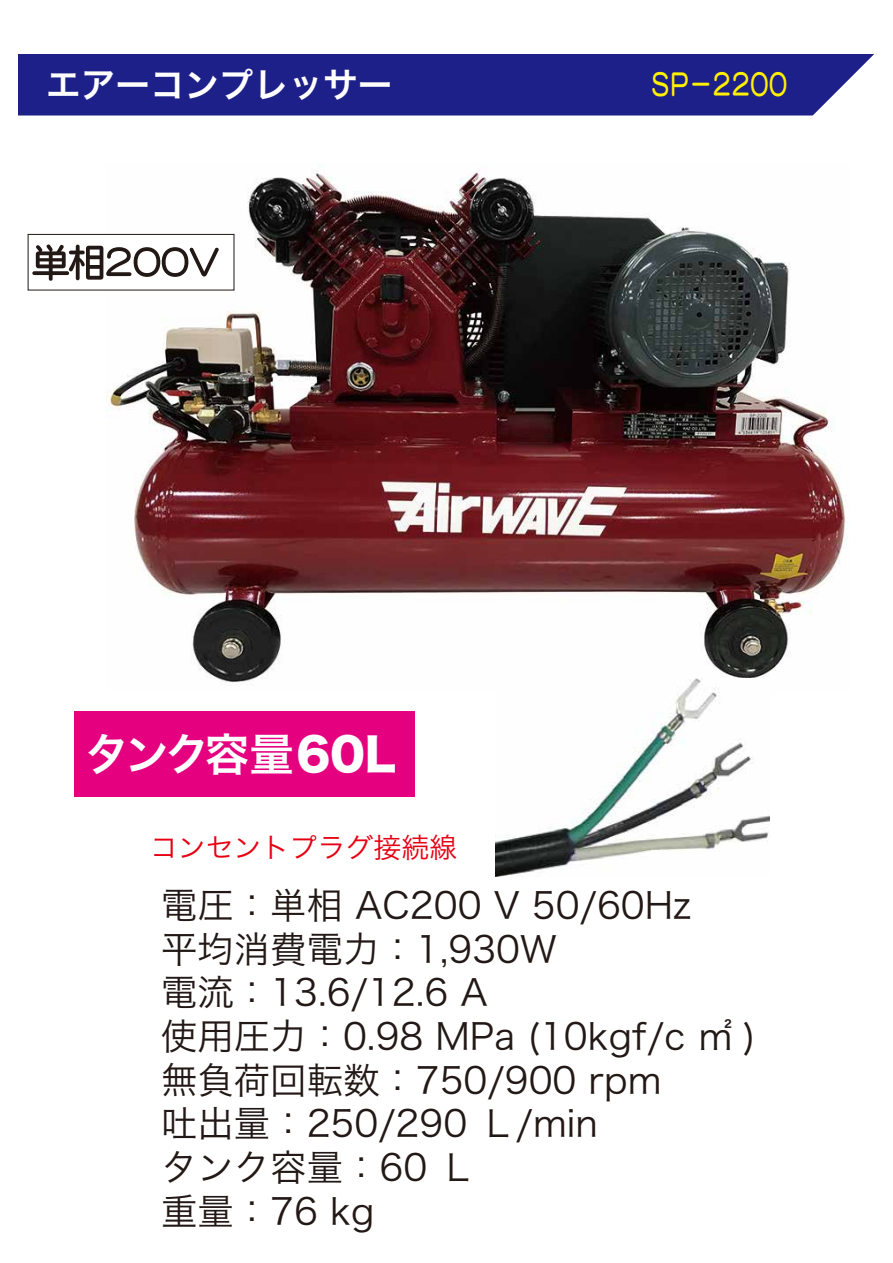
<style>
.page{position:relative;width:893px;height:1263px;background:#fff}
.page>*{position:absolute;margin:0;border:0;box-sizing:border-box;transform-origin:0 0}
.t1{font:44.55px "Hira Kaku Pro W6";letter-spacing:-.1em;color:#fff}
.t2{font:36.45px/43.7px "Hira Kaku Pro W3";color:#221815}
.t3{font:35.1px "Hira Kaku Pro W6";color:#fff}
.t4{font:31.5px "FGP Maru Gothic Ca B";color:#fff100}
.t5{font:27.9px "Hira Kaku Pro W3";color:#e60012}
.s1{font-family:"Hira Kaku Std W8"}
</style>
<div class="page">
<div style="left:18px;top:54px;width:856px;height:62px;background:#1d2088"></div>
<img style="left:107px;top:164px;width:741px;height:519px">
<div style="left:28px;top:234px;width:206px;height:56px;background:#fff;border:1px solid #221815"></div>
<svg style="left:32px;top:244px;width:187px;height:37px"></svg>
<div style="left:74px;top:711px;width:340px;height:85px;background:#e4007f"></div>
<img style="left:496px;top:679px;width:273px;height:198px">
<p class="t3" style="left:46px;top:53px;width:347px">エアーコンプレッサー</p>
<p class="t4" style="left:651px;top:69px;width:138px">SP-2200</p>
<p class="t1" style="left:85px;top:714px;width:312px">タンク容量<span class="s1">60L</span></p>
<p class="t5" style="left:150px;top:822px;width:309px">コンセントプラグ接続線</p>
<p class="t2" style="left:161px;top:881px;width:596px">電圧：単相 AC200 V 50/60Hz<br>平均消費電力：1,930W<br>電流：13.6/12.6 A<br>使用圧力：0.98 MPa (10kgf/c ㎡ )無負荷回転数：750/900 rpm<br>吐出量：250/290 Ｌ/min<br>タンク容量：60 Ｌ<br>重量：76 kg</p>
</div>
